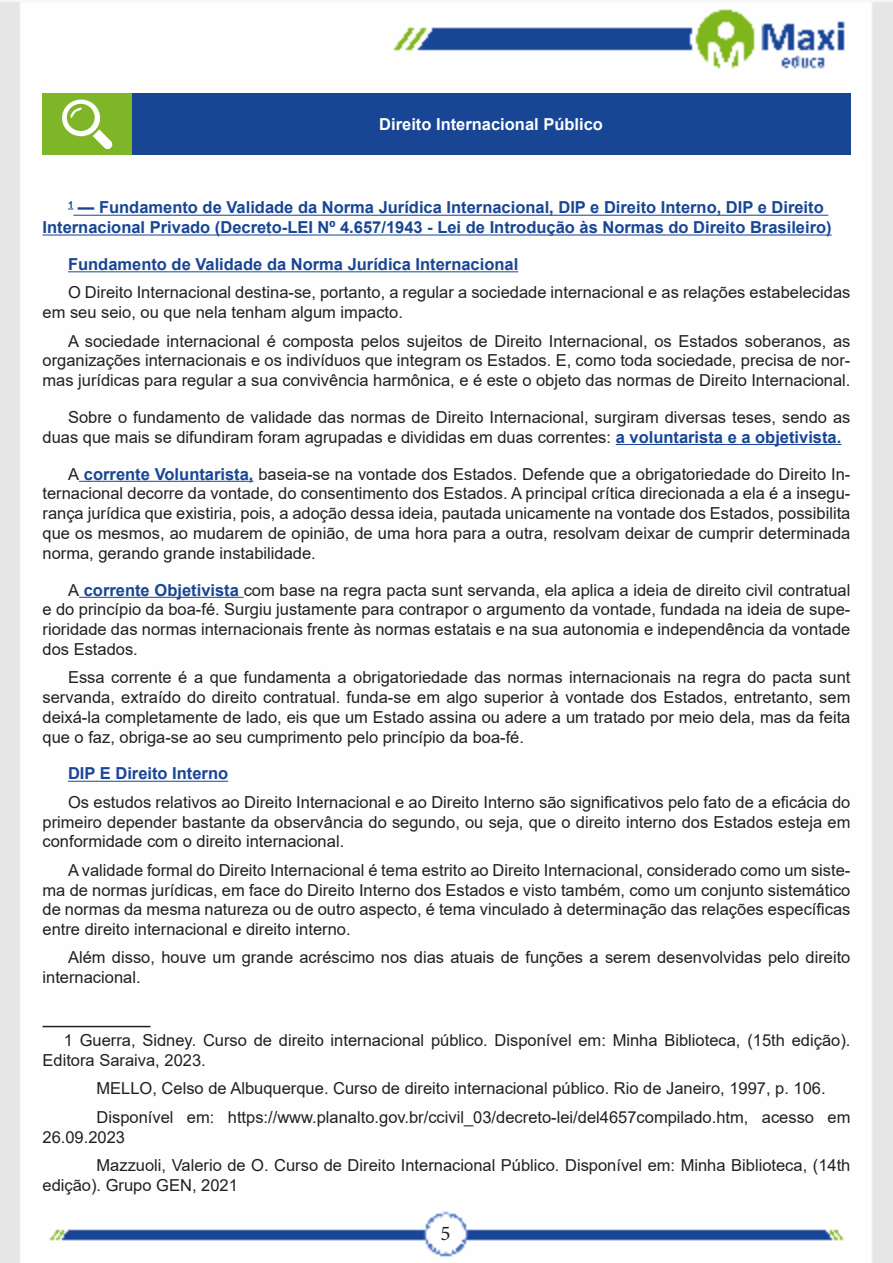
<style>
.page{position:relative;width:893px;height:1263px;background:#fff}
.page>*{position:absolute;margin:0;border:0;box-sizing:border-box;transform-origin:0 0}
.t1{font:21px "Minion Pro";color:#231f20}
.TEXTO_BASE{font:16.5px/19.8px "Arial";color:#231f20;text-align:justify}
.Texto{font:16.5px/19.8px "Arial";color:#231f20}
.TITULO_DE_ASSUNTO__CORPO{font:700 16.5px/19.8px "Arial";color:#184695}
.Titulo_de_Caixa{font:700 16.5px "Arial";color:#fff}
.s1{font-weight:700;color:#184695}
</style>
<div class="page">
<img style="left:0;top:0;width:893px;height:1263px">
<hr style="left:73px;top:215px;width:755px;height:1px;background:#184695">
<hr style="left:43px;top:235px;width:789px;height:1px;background:#184695">
<hr style="left:68px;top:271px;width:450px;height:1px;background:#184695">
<hr style="left:616px;top:444px;width:225px;height:1px;background:#184695">
<hr style="left:79px;top:481px;width:175px;height:1px;background:#184695">
<hr style="left:79px;top:597px;width:165px;height:1px;background:#184695">
<hr style="left:68px;top:781px;width:160px;height:1px;background:#184695">
<div style="left:43px;top:94px;width:89px;height:61px;background:#7fb628"></div>
<div style="left:132px;top:94px;width:718px;height:61px;background:#184695"></div>
<svg style="left:62px;top:100px;width:51px;height:49px"></svg>
<hr style="left:43px;top:1026px;width:108px;height:1px;background:#231f20">
<p class="Titulo_de_Caixa" style="left:379px;top:113px;width:225px">Direito Internacional Público</p>
<p class="TITULO_DE_ASSUNTO__CORPO" style="left:43px;top:198px;width:791px;text-indent:26px"><sup>1</sup> — Fundamento de Validade da Norma Jurídica Internacional, DIP e Direito Interno, DIP e Direito<br>Internacional Privado (Decreto-LEI Nº 4.657/1943 - Lei de Introdução às Normas do Direito Brasileiro)</p>
<p class="TITULO_DE_ASSUNTO__CORPO" style="left:68px;top:255px;width:452px">Fundamento de Validade da Norma Jurídica Internacional</p>
<p class="TEXTO_BASE" style="left:43px;top:283px;width:809px;text-indent:26px">O Direito Internacional destina-se, portanto, a regular a sociedade internacional e as relações estabelecidas em seu seio, ou que nela tenham algum impacto.</p>
<p class="TEXTO_BASE" style="left:43px;top:331px;width:809px;text-indent:26px">A sociedade internacional é composta pelos sujeitos de Direito Internacional, os Estados soberanos, as organizações internacionais e os indivíduos que integram os Estados. E, como toda sociedade, precisa de nor&shy;mas jurídicas para regular a sua convivência harmônica, e é este o objeto das normas de Direito Internacional.</p>
<p class="TEXTO_BASE" style="left:43px;top:407px;width:809px;text-indent:26px">Sobre o fundamento de validade das normas de Direito Internacional, surgiram diversas teses, sendo as duas que mais se difundiram foram agrupadas e divididas em duas correntes: <span class="s1">a voluntarista e a objetivista.</span></p>
<p class="TEXTO_BASE" style="left:43px;top:464px;width:809px;text-indent:26px">A <span class="s1">corrente Voluntarista,</span> baseia-se na vontade dos Estados. Defende que a obrigatoriedade do Direito In&shy;ternacional decorre da vontade, do consentimento dos Estados. A principal crítica direcionada a ela é a insegu&shy;rança jurídica que existiria, pois, a adoção dessa ideia, pautada unicamente na vontade dos Estados, possibilita que os mesmos, ao mudarem de opinião, de uma hora para a outra, resolvam deixar de cumprir determinada norma, gerando grande instabilidade.</p>
<p class="TEXTO_BASE" style="left:43px;top:580px;width:809px;text-indent:26px">A <span class="s1">corrente Objetivista</span> com base na regra pacta sunt servanda, ela aplica a ideia de direito civil contratual e do princípio da boa-fé. Surgiu justamente para contrapor o argumento da vontade, fundada na ideia de supe&shy;rioridade das normas internacionais frente às normas estatais e na sua autonomia e independência da vontade dos Estados.</p>
<p class="TEXTO_BASE" style="left:43px;top:667px;width:809px;text-indent:26px">Essa corrente é a que fundamenta a obrigatoriedade das normas internacionais na regra do pacta sunt servanda, extraído do direito contratual. funda-se em algo superior à vontade dos Estados, entretanto, sem deixá-la completamente de lado, eis que um Estado assina ou adere a um tratado por meio dela, mas da feita que o faz, obriga-se ao seu cumprimento pelo princípio da boa-fé.</p>
<p class="TITULO_DE_ASSUNTO__CORPO" style="left:68px;top:764px;width:162px">DIP E Direito Interno</p>
<p class="TEXTO_BASE" style="left:43px;top:792px;width:809px;text-indent:26px">Os estudos relativos ao Direito Internacional e ao Direito Interno são significativos pelo fato de a eficácia do primeiro depender bastante da observância do segundo, ou seja, que o direito interno dos Estados esteja em conformidade com o direito internacional.</p>
<p class="TEXTO_BASE" style="left:43px;top:860px;width:809px;text-indent:26px">A validade formal do Direito Internacional é tema estrito ao Direito Internacional, considerado como um siste&shy;ma de normas jurídicas, em face do Direito Interno dos Estados e visto também, como um conjunto sistemático de normas da mesma natureza ou de outro aspecto, é tema vinculado à determinação das relações específicas entre direito internacional e direito interno.</p>
<p class="TEXTO_BASE" style="left:43px;top:948px;width:809px;text-indent:26px">Além disso, houve um grande acréscimo nos dias atuais de funções a serem desenvolvidas pelo direito internacional.</p>
<p class="Texto" style="left:43px;top:1030px;width:809px;text-indent:21px">1 Guerra, Sidney. Curso de direito internacional público. Disponível em: Minha Biblioteca, (15th edição).<br>Editora Saraiva, 2023.</p>
<p class="Texto" style="left:97px;top:1079px;width:731px">MELLO, Celso de Albuquerque. Curso de direito internacional público. Rio de Janeiro, 1997, p. 106.</p>
<p class="Texto" style="left:43px;top:1107px;width:809px;text-indent:54px">Disponível em: https://www.planalto.gov.br/ccivil_03/decreto-lei/del4657compilado.htm, acesso em<br>26.09.2023</p>
<p class="Texto" style="left:43px;top:1155px;width:809px;text-indent:54px">Mazzuoli, Valerio de O. Curso de Direito Internacional Público. Disponível em: Minha Biblioteca, (14th edição). Grupo GEN, 2021</p>
<p class="t1" style="left:440px;top:1219px;width:12px">5</p>
</div>
